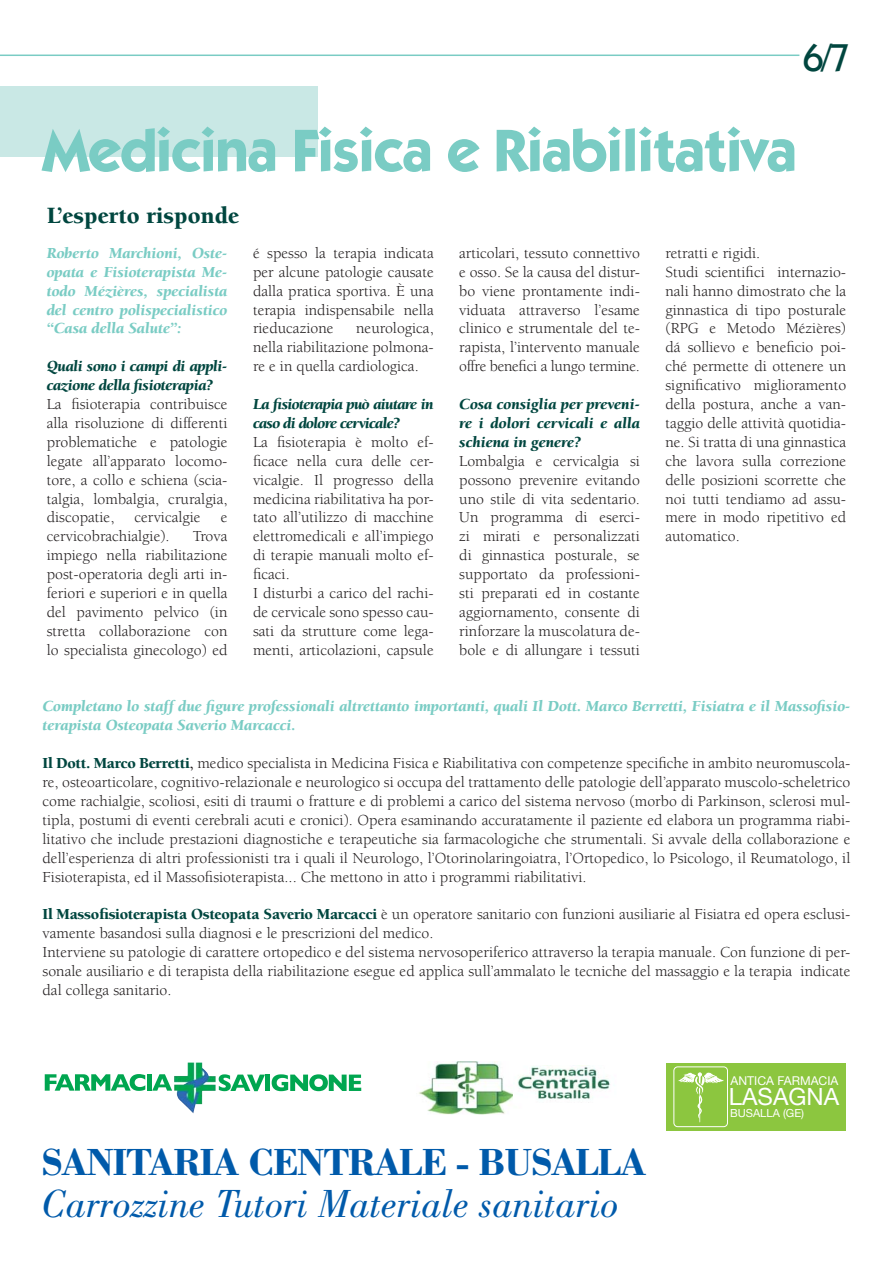
<style>
.page{position:relative;width:893px;height:1263px;background:#fff}
.page>*{position:absolute;margin:0;border:0;box-sizing:border-box;transform-origin:0 0}
.t1{font:700 60px "ITC Kabel Std";letter-spacing:-.02em;color:#7accc4}
.t2{font:italic 40.5px "Bodoni Std";color:#005aaa}
.t3{font:700 39px "Bodoni Std";letter-spacing:-.04em;color:#005aaa}
.t4{font:500 39px "ITC Kabel Std";color:#00463f}
.t5{font:900 24px "Berkeley Std";color:#00463f}
.t6{font:23.85px "Helvetica Neue LT Std";color:#fff}
.t7{font:15.75px/18.9px "Berkeley Std";color:#231f20;text-align:justify}
.t8{font:italic 900 15.75px/18.9px "Berkeley Std";color:#7accc4;text-align:justify}
.t9{font:italic 900 15.75px/18.9px "Berkeley Std";letter-spacing:-.02em;color:#00463f}
.t10{font:italic 900 15.75px/18.9px "Berkeley Std";letter-spacing:-.04em;color:#00463f}
.t11{font:12.15px "Helvetica Neue LT Std";color:#fff}
.t12{font:11.1px "Helvetica Neue LT Std";color:#fff}
.s1{font-weight:900;color:#00463f}
.s2{font-weight:700}
</style>
<div class="page">
<hr style="left:0;top:55px;width:799px;height:1px;background:#7accc4">
<div style="left:0;top:86px;width:317px;height:71px;background:#c9e8e5"></div>
<svg style="left:45px;top:1074px;width:100px;height:17px"></svg>
<div style="left:147px;top:1074px;width:5px;height:17px;background:#00a650"></div>
<svg style="left:152px;top:1074px;width:20px;height:17px"></svg>
<svg style="left:219px;top:1074px;width:46px;height:17px"></svg>
<div style="left:265px;top:1074px;width:5px;height:17px;background:#00a650"></div>
<svg style="left:272px;top:1074px;width:89px;height:17px"></svg>
<img style="left:174px;top:1062px;width:42px;height:51px">
<img style="left:419px;top:1062px;width:94px;height:53px">
<img style="left:517px;top:1065px;width:93px;height:34px">
<div style="left:667px;top:1063px;width:179px;height:68px;background:#8cc63f"></div>
<svg style="left:678px;top:1072px;width:46px;height:50px"></svg>
<div style="left:674px;top:1066px;width:54px;height:61px;border:1px solid #fff;border-radius:4px"></div>
<h3 class="t4" style="left:803px;top:42px;width:49px">6/7</h3>
<h1 class="t1" style="left:43px;top:128px;width:756px">Medicina Fisica e Riabilitativa</h1>
<h3 class="t5" style="left:47px;top:206px;width:194px">L’esperto risponde</h3>
<p class="t8" style="left:47px;top:245px;width:182px">Roberto Marchioni, Oste&shy;opata e Fisioterapista Me&shy;todo Mézières, specialista del centro polispecialistico “Casa della Salute”:</p>
<p class="t9" style="left:47px;top:358px;width:182px">Quali sono i campi di appli&shy;cazione della fisioterapia?</p>
<p class="t7" style="left:47px;top:396px;width:182px">La fisioterapia contribuisce alla risoluzione di differenti problematiche e patologie legate all’apparato locomo&shy;tore, a collo e schiena (scia&shy;talgia, lombalgia, cruralgia, discopatie,</p>
<p class="t7" style="left:135px;top:509px;width:68px">cervicalgie</p>
<p class="t7" style="left:221px;top:509px;width:8px">e</p>
<p class="t7" style="left:47px;top:528px;width:124px">cervicobrachialgie).</p>
<p class="t7" style="left:47px;top:528px;width:182px;text-indent:146px">Trova impiego nella riabilitazione post-operatoria degli arti in&shy;feriori e superiori e in quella del pavimento pelvico (in stretta collaborazione con lo specialista ginecologo) ed</p>
<p class="t7" style="left:253px;top:245px;width:182px">é spesso la terapia indicata per alcune patologie causate dalla pratica sportiva. È una terapia indispensabile nella rieducazione</p>
<p class="t7" style="left:253px;top:320px;width:182px;text-indent:103px">neurologica, nella riabilitazione polmona&shy;re e in quella cardiologica.</p>
<p class="t10" style="left:253px;top:396px;width:182px">La fisioterapia può aiutare in caso di dolore cervicale?</p>
<p class="t7" style="left:253px;top:434px;width:182px;text-align:left">La fisioterapia è molto ef&shy;ficace nella cura delle cer&shy;vicalgie. Il progresso della medicina riabilitativa ha por&shy;tato all’utilizzo di macchine elettromedicali e all’impiego di terapie manuali molto ef&shy;ficaci.<br>I disturbi a carico del rachi&shy;de cervicale sono spesso cau&shy;sati da strutture come lega&shy;menti, articolazioni, capsule</p>
<p class="t7" style="left:459px;top:245px;width:182px">articolari, tessuto connettivo e osso. Se la causa del distur&shy;bo viene prontamente indi&shy;viduata attraverso l’esame clinico e strumentale del te&shy;rapista, l’intervento manuale offre benefici a lungo termine.</p>
<p class="t9" style="left:459px;top:396px;width:182px;text-align:justify">Cosa consiglia per preveni&shy;re i dolori cervicali e alla schiena in genere?</p>
<p class="t7" style="left:459px;top:452px;width:182px">Lombalgia e cervicalgia si possono prevenire evitando uno stile di vita sedentario.<br>Un programma di eserci&shy;zi mirati e personalizzati di ginnastica posturale, se supportato da professioni&shy;sti preparati ed in costante aggiornamento, consente di rinforzare la muscolatura de&shy;bole e di allungare i tessuti</p>
<p class="t7" style="left:665px;top:245px;width:182px;text-align:left">retratti e rigidi.<br>Studi scientifici internazio&shy;nali hanno dimostrato che la ginnastica di tipo posturale (RPG e Metodo Mézières) dá sollievo e beneficio poi&shy;ché permette di ottenere un significativo miglioramento della postura, anche a van&shy;taggio delle attività quotidia&shy;ne. Si tratta di una ginnastica che lavora sulla correzione delle posizioni scorrette che noi tutti tendiamo ad assu&shy;mere in modo ripetitivo ed automatico.</p>
<p class="t8" style="left:43px;top:698px;width:809px">Completano lo staff due figure professionali altrettanto importanti, quali Il Dott. Marco Berretti, Fisiatra e il Massofisio&shy;terapista Osteopata Saverio Marcacci.</p>
<p class="t7" style="left:43px;top:755px;width:809px"><span class="s1">Il Dott. Marco Berretti</span><span class="s2">,</span> medico specialista in Medicina Fisica e Riabilitativa con competenze specifiche in ambito neuromuscola&shy;re, osteoarticolare, cognitivo-relazionale e neurologico si occupa del trattamento delle patologie dell’apparato muscolo-scheletrico come rachialgie, scoliosi, esiti di traumi o fratture e di problemi a carico del sistema nervoso (morbo di Parkinson, sclerosi mul&shy;tipla, postumi di eventi cerebrali acuti e cronici). Opera esaminando accuratamente il paziente ed elabora un programma riabi&shy;litativo che include prestazioni diagnostiche e terapeutiche sia farmacologiche che strumentali. Si avvale della collaborazione e dell’esperienza di altri professionisti tra i quali il Neurologo, l’Otorinolaringoiatra, l’Ortopedico, lo Psicologo, il Reumatologo, il Fisioterapista, ed il Massofisioterapista... Che mettono in atto i programmi riabilitativi.</p>
<p class="t7" style="left:43px;top:906px;width:809px;text-align:left"><span class="s1">Il Massofisioterapista Osteopata Saverio Marcacci</span> è un operatore sanitario con funzioni ausiliarie al Fisiatra ed opera esclusi&shy;vamente basandosi sulla diagnosi e le prescrizioni del medico.<br>Interviene su patologie di carattere ortopedico e del sistema nervosoperiferico attraverso la terapia manuale. Con funzione di per&shy;sonale ausiliario e di terapista della riabilitazione esegue ed applica sull’ammalato le tecniche del massaggio e la terapia indicate dal collega sanitario.</p>
<h3 class="t3" style="left:41px;top:1147px;width:606px">SANITARIA CENTRALE - BUSALLA</h3>
<h2 class="t2" style="left:41px;top:1188px;width:579px">Carrozzine Tutori Materiale sanitario</h2>
<p class="t11" style="left:731px;top:1076px;width:109px">ANTICA FARMACIA</p>
<h3 class="t6" style="left:729px;top:1087px;width:112px">LASAGNA</h3>
<p class="t12" style="left:730px;top:1108px;width:76px">BUSALLA (GE)</p>
</div>
